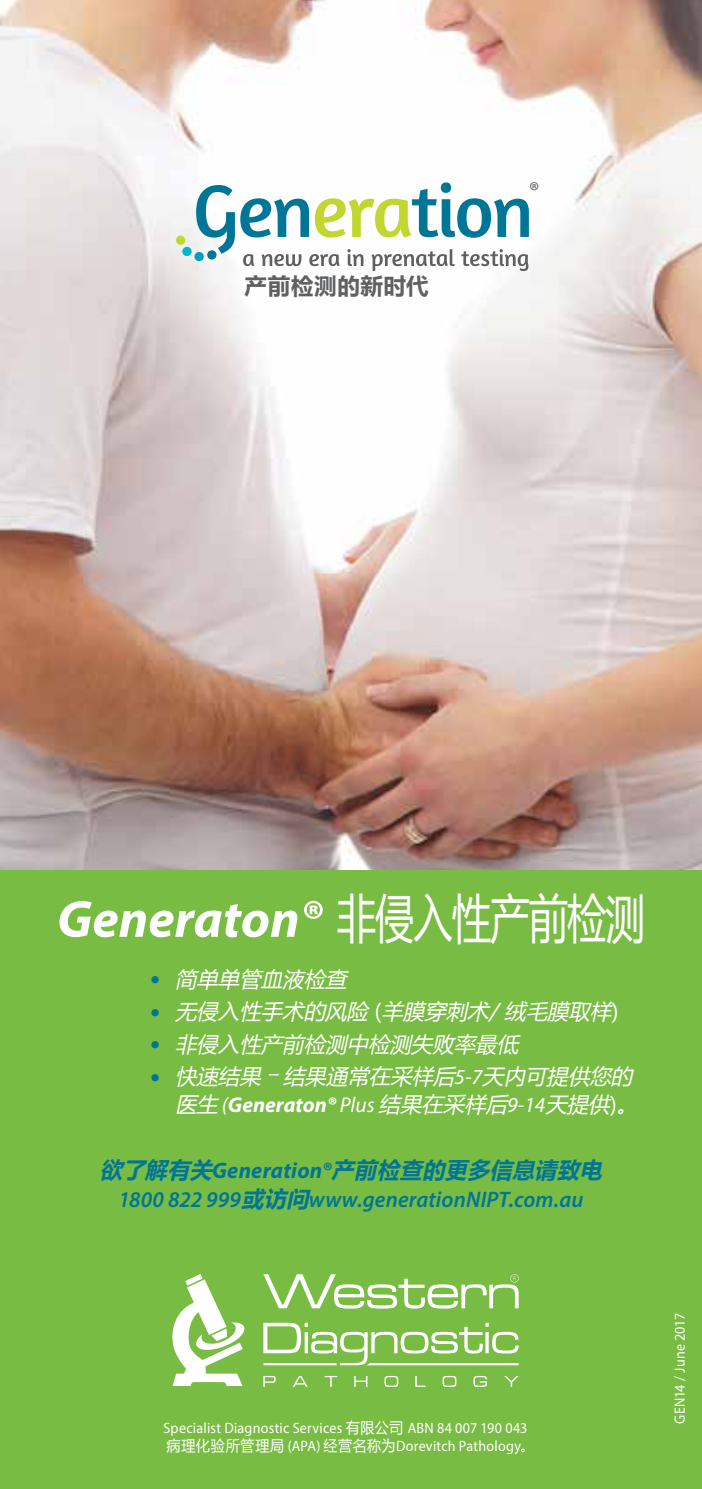
<style>
.page{position:relative;width:702px;height:1489px;background:#fff}
.page>*{position:absolute;margin:0;border:0;box-sizing:border-box;transform-origin:0 0}
.t1{font:italic 700 52.5px "Myriad Pro";color:#fff}
.t2{font:24.5px "Myriad Pro";color:#5f6062}
.t3{font:italic 600 22.5px "Myriad Pro";letter-spacing:.01em;color:#007697}
.t4{font:italic 700 22.5px "Microsoft Ya Hei";color:#007697}
.t5{font:700 22.5px "Microsoft Ya Hei";letter-spacing:.03em;color:#5f6062}
.t6{font:italic 21.5px/27.5px "Microsoft Ya Hei";color:#fff;text-align:right}
.t7{font:15px/18px "Myriad Pro";letter-spacing:.015em;color:#fff;scale:.94 1}
.s1{font-family:"Microsoft Ya Hei";font-weight:400;font-style:normal}
.s2{font-family:"Myriad Pro";font-size:35px;color:#007697}
.s3{font-style:normal}
.s4{font-family:"Myriad Pro"}
.s5{font-family:"Myriad Pro";font-weight:700}
.s6{font-family:"Microsoft Ya Hei";font-weight:700}
.s7{font-family:"Microsoft Ya Hei"}
</style>
<div class="page">
<img style="left:0;top:0;width:702px;height:870px">
<svg style="left:196px;top:182px;width:333px;height:89px"></svg>
<div style="left:207px;top:250px;width:9px;height:9px;background:#007697;border-radius:50%"></div>
<div style="left:194px;top:252px;width:10px;height:9px;background:#009fc2;border-radius:50%"></div>
<div style="left:182px;top:247px;width:9px;height:9px;background:#00b5cc;border-radius:50%"></div>
<div style="left:176px;top:236px;width:9px;height:9px;background:#c1d72f;border-radius:50%"></div>
<div style="left:0;top:870px;width:702px;height:618px;background:#79bc43"></div>
<svg style="left:263px;top:1274px;width:255px;height:112px"></svg>
<svg style="left:172px;top:1274px;width:73px;height:111px"></svg>
<p class="t5" style="left:245px;top:270px;width:185px">产前检测的新时代</p>
<p class="t2" style="left:529px;top:176px;width:12px">®</p>
<h1 class="t1" style="left:57px;top:884px;width:589px">Generaton® <span class="s1">非侵入性产前检测</span></h1>
<p class="t6" style="left:150px;top:964px;width:204px"><span class="s2">•</span> 简单单管血液检查</p>
<p class="t6" style="left:150px;top:997px;width:470px"><span class="s2">•</span> 无侵入性手术的风险 <span class="s3">(</span> 羊膜穿刺术/绒毛膜取样<span class="s3">)</span></p>
<p class="t6" style="left:150px;top:1029px;width:375px"><span class="s2">•</span> 非侵入性产前检测中检测失败率最低</p>
<p class="t6" style="left:150px;top:1062px;width:495px"><span class="s2">•</span> 快速结果 ―结果通常在采样后<span class="s4">5 - 7</span> 天内可提供您的医生 <span class="s4">(</span><span class="s5">Generaton®</span> <span class="s4">Plus</span> 结果在采样后<span class="s4">9-14</span>天提供<span class="s3">)</span>。</p>
<p class="t4" style="left:100px;top:1154px;width:509px">欲了解有关<span class="s4">G e n e r a t i o n ®</span> 产前检查的更多信息请致电</p>
<p class="t3" style="left:118px;top:1184px;width:466px">1800 822 999<span class="s6">或访问</span>www.generationNIPT.com.au</p>
<p class="t7" style="left:163px;top:1418px;width:389px">Specialist Diagnostic Services <span class="s7">有限公司</span> ABN 84 007 190 043<span class="s7">病理化验所管理局</span> (APA) <span class="s7">经营名称为</span>Dorevitch Pathology</p>
<p class="t7" style="left:670px;top:1423px;width:119px;rotate:-90deg">GEN14 / June 2017</p>
</div>
